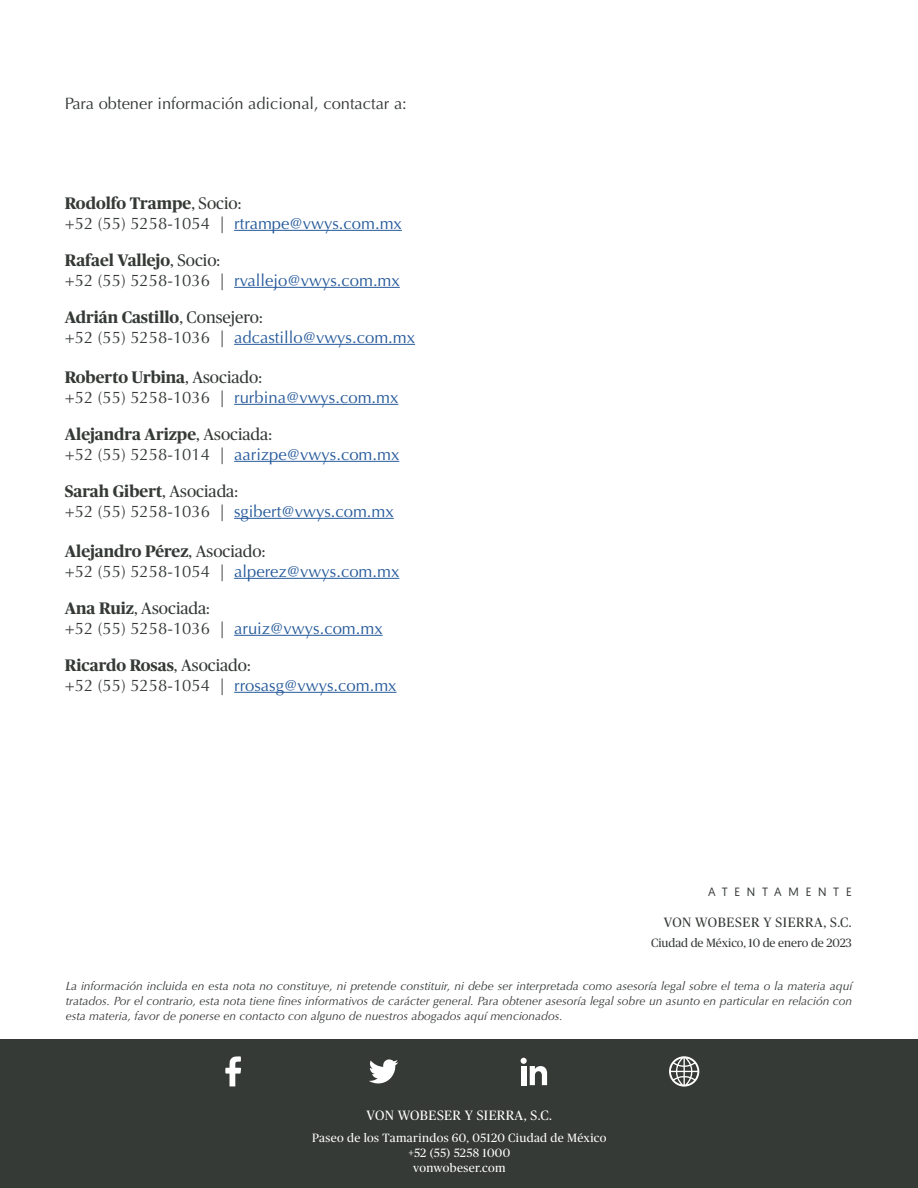
<style>
.page{position:relative;width:918px;height:1188px;background:#fff}
.page>*{position:absolute;margin:0;border:0;box-sizing:border-box;transform-origin:0 0}
.t1{font:16.65px "Optima";color:#275b9b}
.t2{font:700 16.65px "Publico";color:#353a36}
.t3{font:16.65px "Optima";color:#353a36}
.t4{font:16.65px "Publico";color:#353a36}
.t5{font:16.5px "Optima";color:#353a36}
.t6{font:13.5px "Publico";letter-spacing:.045em;color:#353a36}
.t7{font:13.5px "Publico";letter-spacing:.03em;color:#fff}
.t8{font:italic 12px/15px "Optima";color:#353a36;text-align:justify}
.t9{font:12px/15px "Publico";letter-spacing:.03em;color:#fff;text-align:center}
.t10{font:12px "Publico";color:#353a36}
.t11{font:12px "Geomanist";letter-spacing:.56em;color:#353a36}
.s1{font-weight:400}
.s2{color:#353a36}
.s3{font-weight:700}
.s4{color:#275b9b}
</style>
<div class="page">
<hr style="left:234px;top:230px;width:168px;height:1px;background:#275b9b">
<hr style="left:234px;top:287px;width:166px;height:1px;background:#275b9b">
<hr style="left:234px;top:344px;width:181px;height:1px;background:#275b9b">
<hr style="left:234px;top:404px;width:164px;height:1px;background:#275b9b">
<hr style="left:234px;top:461px;width:165px;height:1px;background:#275b9b">
<hr style="left:234px;top:518px;width:160px;height:1px;background:#275b9b">
<hr style="left:234px;top:578px;width:165px;height:1px;background:#275b9b">
<hr style="left:234px;top:635px;width:149px;height:1px;background:#275b9b">
<hr style="left:234px;top:692px;width:163px;height:1px;background:#275b9b">
<div style="left:0;top:1040px;width:918px;height:148px;background:#353a36"></div>
<svg style="left:369px;top:1059px;width:29px;height:24px"></svg>
<svg style="left:521px;top:1058px;width:26px;height:27px"></svg>
<svg style="left:669px;top:1056px;width:30px;height:31px"></svg>
<svg style="left:225px;top:1056px;width:16px;height:30px"></svg>
<h2 class="t5" style="left:65px;top:94px;width:344px">Para obtener información adicional, contactar a:</h2>
<h1 class="t2" style="left:65px;top:194px;width:178px">Rodolfo Trampe<span class="s1">, Socio:</span></h1>
<h1 class="t1" style="left:65px;top:213px;width:339px"><span class="s2">+52 (55) 5258-1054 |</span> rtrampe@vwys.com.mx</h1>
<h1 class="t2" style="left:65px;top:251px;width:157px">Rafael Vallejo<span class="s1">, Socio:</span></h1>
<h1 class="t1" style="left:65px;top:270px;width:337px"><span class="s2">+52 (55) 5258-1036 |</span> rvallejo@vwys.com.mx</h1>
<h1 class="t2" style="left:65px;top:308px;width:200px">Adrián Castillo<span class="s1">, Consejero:</span></h1>
<h1 class="t1" style="left:65px;top:327px;width:352px"><span class="s2">+52 (55) 5258-1036 |</span> adcastillo@vwys.com.mx</h1>
<h1 class="t2" style="left:65px;top:368px;width:199px">Roberto Urbina<span class="s1">, Asociado:</span></h1>
<h1 class="t1" style="left:65px;top:387px;width:335px"><span class="s2">+52 (55) 5258-1036 |</span> rurbina@vwys.com.mx</h1>
<h1 class="t2" style="left:65px;top:425px;width:209px">Alejandra Arizpe<span class="s1">, Asociada:</span></h1>
<h1 class="t1" style="left:65px;top:444px;width:336px"><span class="s2">+52 (55) 5258-1014 |</span> aarizpe@vwys.com.mx</h1>
<h1 class="t2" style="left:65px;top:482px;width:175px">Sarah Gibert<span class="s1">, Asociada:</span></h1>
<h1 class="t1" style="left:65px;top:501px;width:331px"><span class="s2">+52 (55) 5258-1036 |</span> sgibert@vwys.com.mx</h1>
<h1 class="t2" style="left:65px;top:542px;width:202px">Alejandro Pérez<span class="s1">, Asociado:</span></h1>
<h1 class="t1" style="left:65px;top:561px;width:336px"><span class="s2">+52 (55) 5258-1054 |</span> alperez@vwys.com.mx</h1>
<h1 class="t4" style="left:65px;top:599px;width:147px"><span class="s3">Ana Ruiz</span>, Asociada:</h1>
<h1 class="t3" style="left:65px;top:618px;width:319px">+52 (55) 5258-1036 | <span class="s4">aruiz@vwys.com.mx</span></h1>
<h1 class="t2" style="left:65px;top:656px;width:187px">Ricardo Rosas<span class="s1">, Asociado:</span></h1>
<h1 class="t1" style="left:65px;top:675px;width:333px"><span class="s2">+52 (55) 5258-1054 |</span> rrosasg@vwys.com.mx</h1>
<p class="t11" style="left:708px;top:884px;width:145px">ATENTAMENTE</p>
<p class="t6" style="left:664px;top:914px;width:190px">VON WOBESER Y SIERRA, S.C.</p>
<p class="t10" style="left:651px;top:936px;width:202px">Ciudad de México, 10 de enero de 2023</p>
<p class="t8" style="left:66px;top:978px;width:788px">La información incluida en esta nota no constituye, ni pretende constituir, ni debe ser interpretada como asesoría legal sobre el tema o la materia aquí tratados. Por el contrario, esta nota tiene fines informativos de carácter general. Para obtener asesoría legal sobre un asunto en particular en relación con esta materia, favor de ponerse en contacto con alguno de nuestros abogados aquí mencionados.</p>
<p class="t7" style="left:367px;top:1108px;width:187px">VON WOBESER Y SIERRA, S.C.</p>
<p class="t9" style="left:312px;top:1130px;width:296px">Paseo de los Tamarindos 60, 05120 Ciudad de México +52 (55) 5258 1000<br>vonwobeser.com</p>
</div>
